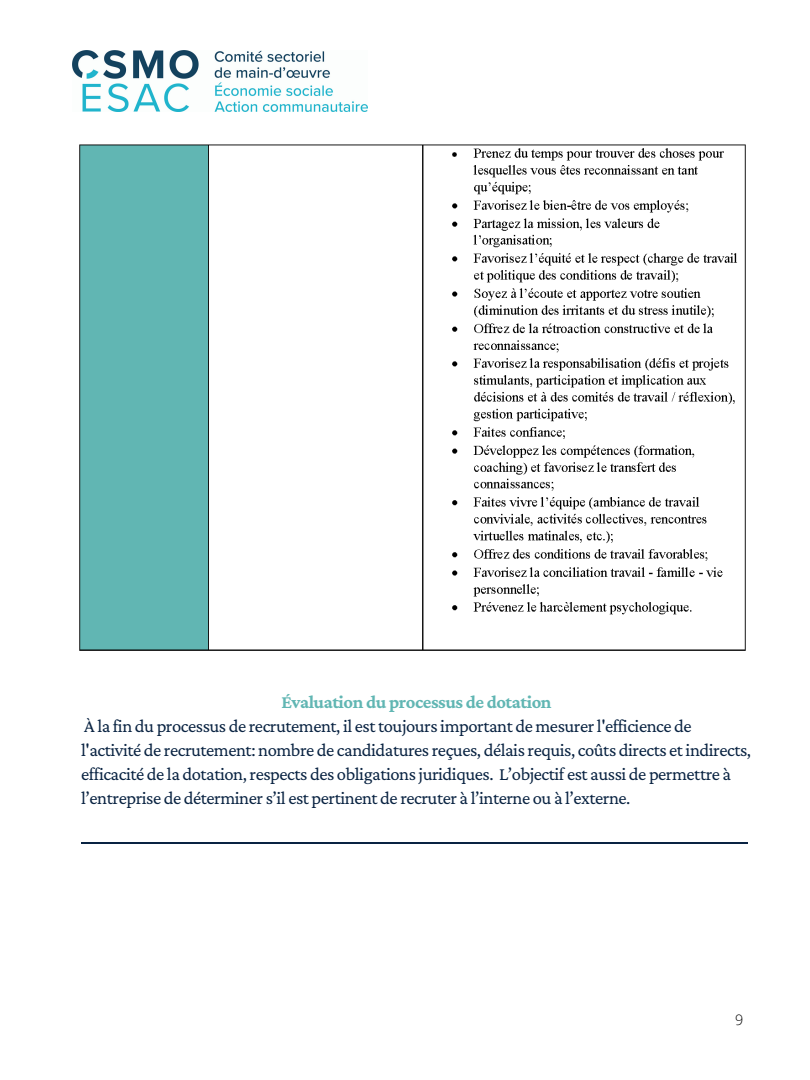
<style>
.page{position:relative;width:810px;height:1080px;background:#fff}
.page>*{position:absolute;margin:0;border:0;box-sizing:border-box;transform-origin:0 0}
.t1{font:18.62px/24px "Crimson Pro";letter-spacing:-.025em;color:#092342}
.t2{font:700 18.62px "Crimson Pro";letter-spacing:-.025em;color:#61b6b3}
.t3{font:300 14.38px "Open Sans";color:#000}
</style>
<div class="page">
<img style="left:79px;top:144px;width:667px;height:507px">
<hr style="left:81px;top:842px;width:667px;height:2px;background:#092342">
<img style="left:73px;top:50px;width:294px;height:62px">
<p class="t2" style="left:281px;top:691px;width:272px">Évaluation du processus de dotation</p>
<p class="t1" style="left:81px;top:713px;width:671px">À la fin du processus de recrutement, il est toujours important de mesurer l'efficience de l'activité de recrutement: nombre de candidatures reçues, délais requis, coûts directs et indirects, efficacité de la dotation, respects des obligations juridiques. L’objectif est aussi de permettre à l’entreprise de déterminer s’il est pertinent de recruter à l’interne ou à l’externe.</p>
<p class="t3" style="left:735px;top:1009px;width:10px">9</p>
</div>
